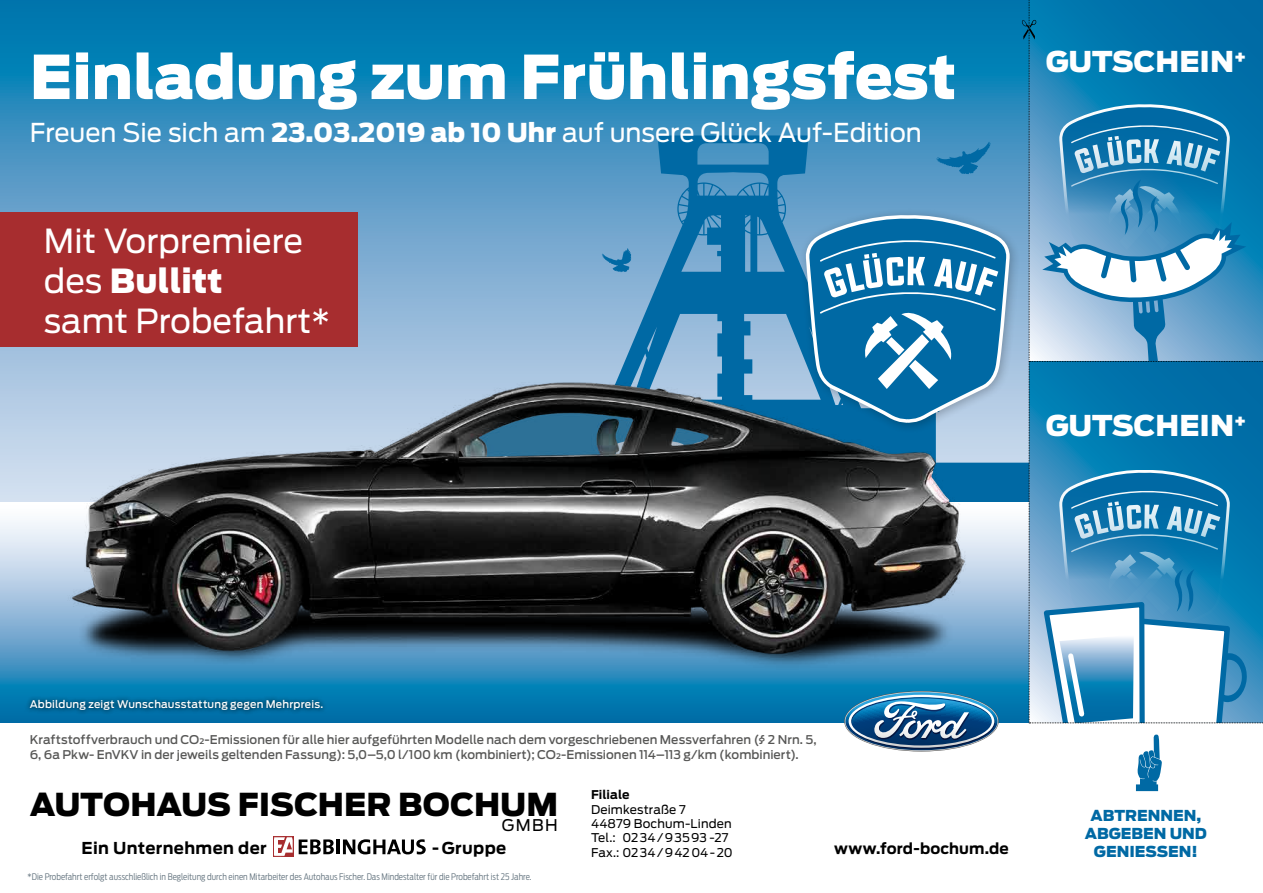
<style>
.page{position:relative;width:1263px;height:893px;background:#fff}
.page>*{position:absolute;margin:0;border:0;box-sizing:border-box;transform-origin:0 0}
.t1{font:900 60px "Ford Antenna";color:#fff}
.t2{font:33px/39.6px "Ford Antenna";color:#fff}
.t3{font:900 31.35px "Ford Antenna";color:#000}
.t4{font:900 28.5px "Ford Antenna";color:#fff}
.t5{font:25.8px "Ford Antenna";color:#fff}
.t6{font:700 16.35px "Ford Antenna";letter-spacing:.025em;color:#000}
.t7{font:16.05px "Ford Antenna";color:#000}
.t8{font:900 15px/18px "Ford Antenna";color:#0069a4;text-align:center}
.t9{font:700 15px "Ford Antenna";letter-spacing:.005em;color:#000}
.t10{font:500 12px/14.4px "Ford Antenna";color:#575756}
.t11{font:12px/14.4px "Ford Antenna";letter-spacing:.01em;color:#000}
.t12{font:700 12px "Ford Antenna";letter-spacing:.005em;color:#000}
.t13{font:500 10.5px "Ford Antenna";letter-spacing:.015em;color:#fff}
.t14{font:300 9px "Ford Antenna Cond";color:#64747f}
.s1{font-weight:900}
</style>
<div class="page">
<svg style="left:299px;top:839px;width:35px;height:15px"></svg>
<hr style="left:336px;top:839px;width:3px;height:15px;background:#000">
<svg style="left:343px;top:839px;width:83px;height:15px"></svg>
<div style="left:273px;top:836px;width:21px;height:21px;background:#a72d2f"></div>
<svg style="left:276px;top:839px;width:16px;height:16px"></svg>
<div style="left:274px;top:837px;width:20px;height:20px;border:1px solid #a72d2f"></div>
<hr style="left:274px;top:839px;width:3px;height:15px;background:#fff">
<svg style="left:0;top:0;width:1022px;height:355px;background:#298abb"></svg>
<svg style="left:478px;top:108px;width:544px;height:247px;background:#4f95c2"></svg>
<div style="left:0;top:502px;width:1263px;height:221px;background:#0072ab"></div>
<svg style="left:936px;top:142px;width:55px;height:32px;background:#3386b9"></svg>
<div style="left:798px;top:208px;width:223px;height:226px;background:#000;opacity:.25"></div>
<svg style="left:801px;top:216px;width:210px;height:139px"></svg>
<img style="left:0;top:355px;width:1022px;height:341px">
<div style="left:0;top:213px;width:357px;height:134px;background:#a72d2f"></div>
<svg style="left:602px;top:248px;width:29px;height:24px"></svg>
<div style="left:25px;top:695px;width:303px;height:20px;background:#000;opacity:.85"></div>
<svg style="left:845px;top:692px;width:152px;height:58px"></svg>
<svg style="left:1022px;top:0;width:241px;height:723px;background:#4696c1"></svg>
<svg style="left:1136px;top:734px;width:26px;height:57px"></svg>
<h1 class="t1" style="left:30px;top:21px;width:928px">Einladung zum Frühlingsfest</h1>
<h3 class="t5" style="left:30px;top:110px;width:894px">Freuen Sie sich am <span class="s1">23.03.2019 ab 10 Uhr</span> auf unsere Glück Auf-Edition</h3>
<h2 class="t2" style="left:44px;top:218px;width:288px">Mit Vorpremiere des <span class="s1">Bullitt<br></span>samt Probefahrt*</h2>
<h3 class="t4" style="left:1046px;top:35px;width:202px">GUTSCHEIN<sup>+</sup></h3>
<h3 class="t4" style="left:1046px;top:399px;width:202px">GUTSCHEIN<sup>+</sup></h3>
<p class="t13" style="left:30px;top:695px;width:295px">Abbildung zeigt Wunschausstattung gegen Mehrpreis.</p>
<p class="t10" style="left:30px;top:731px;width:788px">Kraftstoffverbrauch und CO2-Emissionen für alle hier aufgeführten Modelle nach dem vorgeschriebenen Messverfahren (§ 2 Nrn. 5,<br>6, 6a Pkw- EnVKV in der jeweils geltenden Fassung): 5,0–5,0 l/100 km (kombiniert); CO2-Emissionen 114–113 g/km (kombiniert).</p>
<p class="t12" style="left:591px;top:784px;width:40px">Filiale</p>
<p class="t11" style="left:591px;top:801px;width:143px">Deimkestraße 7<br>44879 Bochum-Linden<br>Tel.: 0234/93593 -27<br>Fax.: 0234/94204-20</p>
<h3 class="t3" style="left:30px;top:775px;width:530px">AUTOHAUS FISCHER BOCHUM</h3>
<h3 class="t6" style="left:82px;top:833px;width:187px">Ein Unternehmen der</h3>
<h3 class="t6" style="left:432px;top:833px;width:76px">- Gruppe</h3>
<h3 class="t7" style="left:502px;top:811px;width:58px">GMBH</h3>
<p class="t14" style="left:28px;top:869px;width:505px">*Die Probefahrt erfolgt ausschließlich in Begleitung durch einen Mitarbeiter des Autohaus Fischer. Das Mindestalter für die Probefahrt ist 25 Jahre.</p>
<p class="t9" style="left:834px;top:835px;width:176px">www.ford-bochum.de</p>
<p class="t8" style="left:1085px;top:805px;width:124px">ABTRENNEN,<br>ABGEBEN UND<br>GENIESSEN!</p>
</div>
